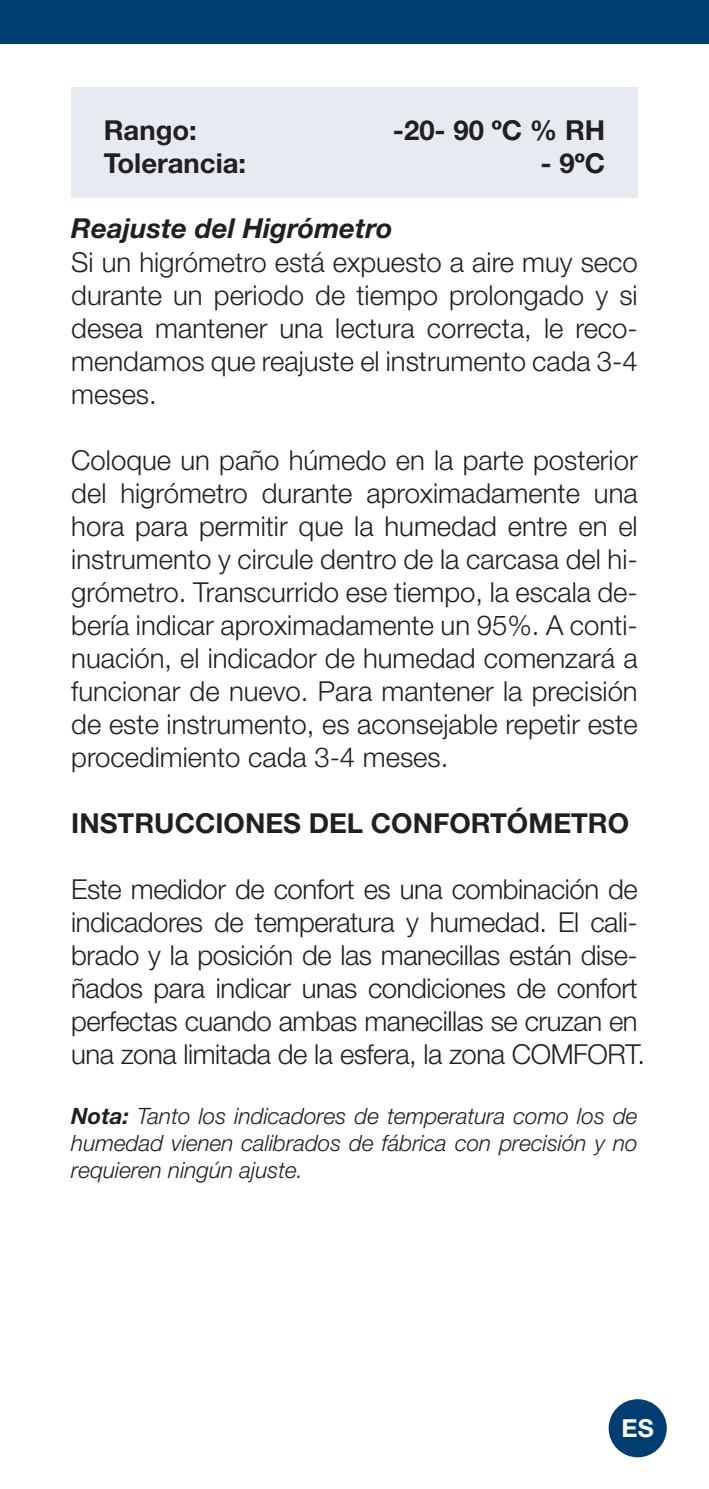
<style>
.page{position:relative;width:709px;height:1489px;background:#fff}
.page>*{position:absolute;margin:0;border:0;box-sizing:border-box;transform-origin:0 0}
.t1{font:300 27.5px/33px "Helvetica Neue LT Pro";letter-spacing:-.015em;color:#231f20;text-align:justify}
.t2{font:700 27.5px "Helvetica Neue LT Pro";color:#231f20}
.t3{font:italic 700 27.5px "Helvetica Neue LT Pro";color:#231f20}
.t4{font:700 24.75px "Helvetica Neue LT Pro";color:#fff}
.t5{font:italic 300 22.5px/27px "Helvetica Neue LT Pro";color:#231f20;text-align:justify}
.s1{font-weight:700}
</style>
<div class="page">
<div style="left:71px;top:87px;width:566px;height:110px;background:#e6ebf1"></div>
<div style="left:0;top:0;width:709px;height:43px;background:#003d71"></div>
<div style="left:608px;top:1398px;width:58px;height:59px;background:#003d71;border-radius:50%"></div>
<p class="t2" style="left:104px;top:113px;width:95px">Rango:</p>
<p class="t2" style="left:393px;top:113px;width:214px">-20- 90 ºC % RH</p>
<p class="t2" style="left:104px;top:146px;width:144px">Tolerancia:</p>
<p class="t2" style="left:540px;top:146px;width:66px">- 9ºC</p>
<p class="t3" style="left:71px;top:212px;width:323px">Reajuste del Higrómetro</p>
<p class="t1" style="left:71px;top:245px;width:568px">Si un higrómetro está expuesto a aire muy seco durante un periodo de tiempo prolongado y si desea mantener una lectura correcta, le reco&shy;mendamos que reajuste el instrumento cada 3-4 meses.</p>
<p class="t1" style="left:71px;top:443px;width:568px">Coloque un paño húmedo en la parte posterior del higrómetro durante aproximadamente una hora para permitir que la humedad entre en el instrumento y circule dentro de la carcasa del hi&shy;grómetro. Transcurrido ese tiempo, la escala de&shy;bería indicar aproximadamente un 95%. A conti&shy;nuación, el indicador de humedad comenzará a funcionar de nuevo. Para mantener la precisión de este instrumento, es aconsejable repetir este procedimiento cada 3-4 meses.</p>
<p class="t2" style="left:71px;top:806px;width:559px">INSTRUCCIONES DEL CONFORTÓMETRO</p>
<p class="t1" style="left:71px;top:872px;width:575px;text-align:left">Este medidor de confort es una combinación de indicadores de temperatura y humedad. El cali&shy;brado y la posición de las manecillas están dise&shy;ñados para indicar unas condiciones de confort perfectas cuando ambas manecillas se cruzan en una zona limitada de la esfera, la zona COMFORT.</p>
<p class="t5" style="left:71px;top:1101px;width:568px"><span class="s1">Nota:</span> Tanto los indicadores de temperatura como los de humedad vienen calibrados de fábrica con precisión y no requieren ningún ajuste.</p>
<p class="t4" style="left:621px;top:1412px;width:34px">ES</p>
</div>
